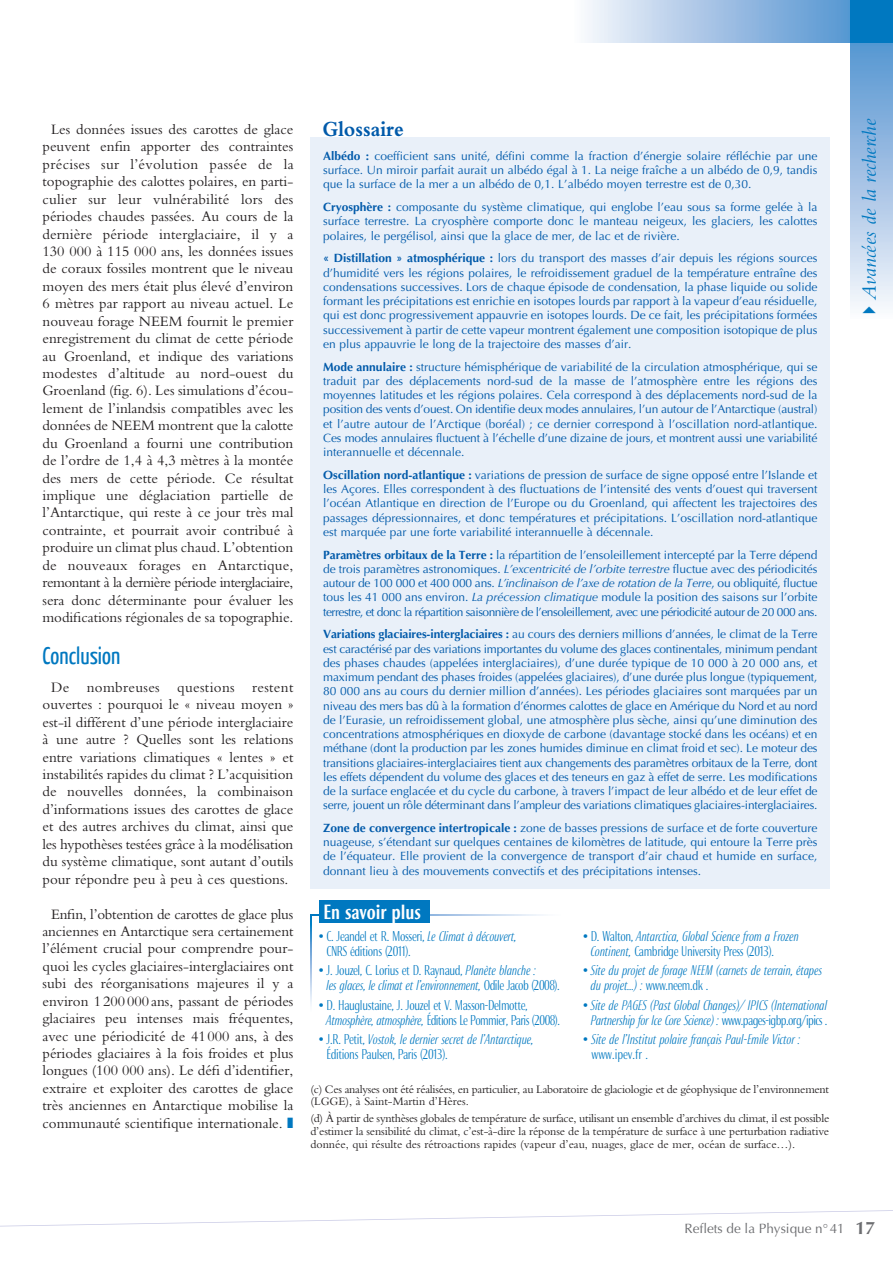
<style>
.page{position:relative;width:893px;height:1263px;background:#fff}
.page>*{position:absolute;margin:0;border:0;box-sizing:border-box;transform-origin:0 0}
.t1{font:24px "Yanone Kaffeesatz";color:#0078c0}
.t2{font:700 22.5px "Bembo";color:#015aaa;scale:.9 1}
.t3{font:italic 21px "Bembo";letter-spacing:-.005em;color:#0078c0}
.t4{font:500 19.5px "Roxy";color:#fff}
.t5{font:15px/17.4px "Bembo";color:#231f20;text-align:center}
.t6{font:italic 300 13.5px/15px "Roxy";color:#0078c0}
.t7{font:300 13.5px/15px "Roxy";letter-spacing:-.025em;color:#0078c0}
.t8{font:13.5px "Optima LT";color:#6c6d70}
.t9{font:12px/14.2px "Optima LT";color:#015aaa;text-align:justify}
.t10{font:12px/12.8px "Bembo";letter-spacing:-.02em;color:#231f20}
.s1{color:#0078c0}
.s2{font-weight:700}
.s3{font-style:italic}
.s4{font-style:normal}
.s5{font-weight:700;font-size:18px}
</style>
<div class="page">
<svg style="left:0;top:1210px;width:893px;height:16px"></svg>
<div style="left:850px;top:43px;width:43px;height:276px;background:linear-gradient(to bottom,#5493d0,#f9f7fc)"></div>
<div style="left:574px;top:0;width:276px;height:43px;background:linear-gradient(to right,#faf8fc,#5594d1)"></div>
<div style="left:850px;top:0;width:43px;height:43px;background:#0078c0"></div>
<svg style="left:311px;top:915px;width:232px;height:1px"></svg>
<svg style="left:310px;top:915px;width:1px;height:90px"></svg>
<div style="left:319px;top:900px;width:110px;height:23px;background:#0078c0"></div>
<div style="left:310px;top:137px;width:520px;height:752px;background:#e9f0f9"></div>
<p class="t5" style="left:43px;top:120px;width:253px">Les données issues des carottes de glace peuvent enfin apporter des contraintes précises sur l’évolution passée de la topographie des calottes polaires, en parti&shy;culier sur leur vulnérabilité lors des périodes chaudes passées. Au cours de la dernière période interglaciaire, il y a 130 000 à 115 000 ans, les données issues de coraux fossiles montrent que le niveau moyen des mers était plus élevé d’environ 6 mètres par rapport au niveau actuel. Le nouveau forage NEEM fournit le premier enregistrement du climat de cette période au Groenland, et indique des variations modestes d’altitude au nord-ouest du Groenland (fig. 6). Les simulations d’écou&shy;lement de l’inlandsis compatibles avec les données de NEEM montrent que la calotte du Groenland a fourni une contribution de l’ordre de 1,4 à 4,3 mètres à la montée des mers de cette période. Ce résultat implique une déglaciation partielle de l’Antarctique, qui reste à ce jour très mal contrainte, et pourrait avoir contribué à produire un climat plus chaud. L’obtention de nouveaux forages en Antarctique, remontant à la dernière période interglaciaire, sera donc déterminante pour évaluer les modifications régionales de sa topographie.</p>
<h1 class="t1" style="left:43px;top:641px;width:79px">Conclusion</h1>
<p class="t5" style="left:43px;top:678px;width:252px">De nombreuses questions restent ouvertes : pourquoi le « niveau moyen » est-il différent d’une période interglaciaire à une autre ? Quelles sont les relations entre variations climatiques « lentes » et instabilités rapides du climat ? L’acquisition de nouvelles données, la combinaison d’informations issues des carottes de glace et des autres archives du climat, ainsi que les hypothèses testées grâce à la modélisation du système climatique, sont autant d’outils pour répondre peu à peu à ces questions.</p>
<p class="t5" style="left:43px;top:905px;width:252px">Enfin, l’obtention de carottes de glace plus anciennes en Antarctique sera certainement l’élément crucial pour comprendre pour&shy;quoi les cycles glaciaires-interglaciaires ont subi des réorganisations majeures il y a environ 1 200 000 ans, passant de périodes glaciaires peu intenses mais fréquentes, avec une périodicité de 41 000 ans, à des périodes glaciaires à la fois froides et plus longues (100 000 ans). Le défi d’identifier, extraire et exploiter des carottes de glace très anciennes en Antarctique mobilise la communauté scientifique internationale. <span class="s1">❚</span></p>
<h2 class="t2" style="left:323px;top:117px;width:92px">Glossaire</h2>
<p class="t9" style="left:323px;top:149px;width:496px"><span class="s2">Albédo :</span> coefficient sans unité, défini comme la fraction d’énergie solaire réfléchie par une surface. Un miroir parfait aurait un albédo égal à 1. La neige fraîche a un albédo de 0,9, tandis que la surface de la mer a un albédo de 0,1. L’albédo moyen terrestre est de 0,30.</p>
<p class="t9" style="left:323px;top:200px;width:496px"><span class="s2">Cryosphère :</span> composante du système climatique, qui englobe l’eau sous sa forme gelée à la surface terrestre. La cryosphère comporte donc le manteau neigeux, les glaciers, les calottes polaires, le pergélisol, ainsi que la glace de mer, de lac et de rivière.</p>
<p class="t9" style="left:323px;top:251px;width:496px"><span class="s2">« Distillation » atmosphérique :</span> lors du transport des masses d’air depuis les régions sources d’humidité vers les régions polaires, le refroidissement graduel de la température entraîne des condensations successives. Lors de chaque épisode de condensation, la phase liquide ou solide formant les précipitations est enrichie en isotopes lourds par rapport à la vapeur d’eau résiduelle, qui est donc progressivement appauvrie en isotopes lourds. De ce fait, les précipitations formées successivement à partir de cette vapeur montrent également une composition isotopique de plus en plus appauvrie le long de la trajectoire des masses d’air.</p>
<p class="t9" style="left:323px;top:360px;width:496px"><span class="s2">Mode annulaire :</span> structure hémisphérique de variabilité de la circulation atmosphérique, qui se traduit par des déplacements nord-sud de la masse de l’atmosphère entre les régions des moyennes latitudes et les régions polaires. Cela correspond à des déplacements nord-sud de la position des vents d’ouest. On identifie deux modes annulaires, l’un autour de l’Antarctique (austral) et l’autre autour de l’Arctique (boréal) ; ce dernier correspond à l’oscillation nord-atlantique.<br>Ces modes annulaires fluctuent à l’échelle d’une dizaine de jours, et montrent aussi une variabilité interannuelle et décennale.</p>
<p class="t9" style="left:323px;top:468px;width:496px"><span class="s2">Oscillation nord-atlantique :</span> variations de pression de surface de signe opposé entre l’Islande et les Açores. Elles correspondent à des fluctuations de l’intensité des vents d’ouest qui traversent l’océan Atlantique en direction de l’Europe ou du Groenland, qui affectent les trajectoires des passages dépressionnaires, et donc températures et précipitations. L’oscillation nord-atlantique est marquée par une forte variabilité interannuelle à décennale.</p>
<p class="t9" style="left:323px;top:547px;width:496px"><span class="s2">Paramètres orbitaux de la Terre :</span> la répartition de l’ensoleillement intercepté par la Terre dépend de trois paramètres astronomiques. <span class="s3">L’excentricité de l’orbite terrestre</span> fluctue avec des périodicités autour de 100 000 et 400 000 ans. <span class="s3">L’inclinaison de l’axe de rotation de la Terre</span>, ou obliquité, fluctue tous les 41 000 ans environ. <span class="s3">La précession climatique</span> module la position des saisons sur l’orbite terrestre, et donc la répartition saisonnière de l’ensoleillement, avec une périodicité autour de 20 000 ans.</p>
<p class="t9" style="left:323px;top:627px;width:496px"><span class="s2">Variations glaciaires-interglaciaires :</span> au cours des derniers millions d’années, le climat de la Terre est caractérisé par des variations importantes du volume des glaces continentales, minimum pendant des phases chaudes (appelées interglaciaires), d’une durée typique de 10 000 à 20 000 ans, et maximum pendant des phases froides (appelées glaciaires), d’une durée plus longue (typiquement, 80 000 ans au cours du dernier million d’années). Les périodes glaciaires sont marquées par un niveau des mers bas dû à la formation d’énormes calottes de glace en Amérique du Nord et au nord de l’Eurasie, un refroidissement global, une atmosphère plus sèche, ainsi qu’une diminution des concentrations atmosphériques en dioxyde de carbone (davantage stocké dans les océans) et en méthane (dont la production par les zones humides diminue en climat froid et sec). Le moteur des transitions glaciaires-interglaciaires tient aux changements des paramètres orbitaux de la Terre, dont les effets dépendent du volume des glaces et des teneurs en gaz à effet de serre. Les modifications de la surface englacée et du cycle du carbone, à travers l’impact de leur albédo et de leur effet de serre, jouent un rôle déterminant dans l’ampleur des variations climatiques glaciaires-interglaciaires.</p>
<p class="t9" style="left:323px;top:821px;width:496px"><span class="s2">Zone de convergence intertropicale :</span> zone de basses pressions de surface et de forte couverture nuageuse, s’étendant sur quelques centaines de kilomètres de latitude, qui entoure la Terre près de l’équateur. Elle provient de la convergence de transport d’air chaud et humide en surface, donnant lieu à des mouvements convectifs et des précipitations intenses.</p>
<h3 class="t4" style="left:324px;top:901px;width:99px">En savoir plus</h3>
<p class="t7" style="left:327px;top:929px;width:192px;text-indent:-8px">• C. Jeandel et R. Mosseri, <span class="s3">Le Climat à découvert,<br></span>CNRS éditions (2011).</p>
<p class="t6" style="left:327px;top:963px;width:235px;text-indent:-8px"><span class="s4">• J. Jouzel, C. Lorius et D. Raynaud,</span> Planète blanche :<br>les glaces, le climat et l’environnement, <span class="s4">Odile Jacob (2008).</span></p>
<p class="t7" style="left:327px;top:997px;width:235px;text-indent:-8px">• D. Hauglustaine, J. Jouzel et V. Masson-Delmotte,<br><span class="s3">Atmosphère, atmosphère,</span> Éditions Le Pommier, Paris (2008).</p>
<p class="t7" style="left:327px;top:1032px;width:208px;text-indent:-8px">• J.R. Petit, <span class="s3">Vostok, le dernier secret de l’Antarctique,<br></span>Éditions Paulsen, Paris (2013).</p>
<p class="t6" style="left:591px;top:929px;width:210px;text-indent:-8px"><span class="s4">• D. Walton,</span> Antarctica, Global Science from a Frozen<br>Continent, <span class="s4">Cambridge University Press (2013).</span></p>
<p class="t6" style="left:591px;top:963px;width:233px;text-indent:-8px"><span class="s4">•</span> Site du projet de forage NEEM (carnets de terrain, étapes du projet…) : <span class="s4">www.neem.dk .</span></p>
<p class="t6" style="left:583px;top:997px;width:246px;text-align:center"><span class="s4">•</span> Site de PAGES (Past Global Changes)/ IPICS (International<br>Partnership for Ice Core Science) : <span class="s4">www.pages-igbp.org/ipics .</span></p>
<p class="t6" style="left:591px;top:1032px;width:210px;text-indent:-8px"><span class="s4">•</span> Site de l’Institut polaire français Paul-Emile Victor : <span class="s4">www.ipev.fr .</span></p>
<p class="t10" style="left:310px;top:1082px;width:520px">(c) Ces analyses ont été réalisées, en particulier, au Laboratoire de glaciologie et de géophysique de l’environnement (LGGE), à Saint-Martin d’Hères.</p>
<p class="t10" style="left:310px;top:1112px;width:520px;text-align:justify">(d) À partir de synthèses globales de température de surface, utilisant un ensemble d’archives du climat, il est possible d’estimer la sensibilité du climat, c’est-à-dire la réponse de la température de surface à une perturbation radiative donnée, qui résulte des rétroactions rapides (vapeur d’eau, nuages, glace de mer, océan de surface…).</p>
<h3 class="t3" style="left:857px;top:321px;width:203px;rotate:-90deg">✔Avancées de la recherche</h3>
<p class="t8" style="left:685px;top:1220px;width:192px">Reflets de la Physique n° 41 <span class="s5">17</span></p>
</div>
